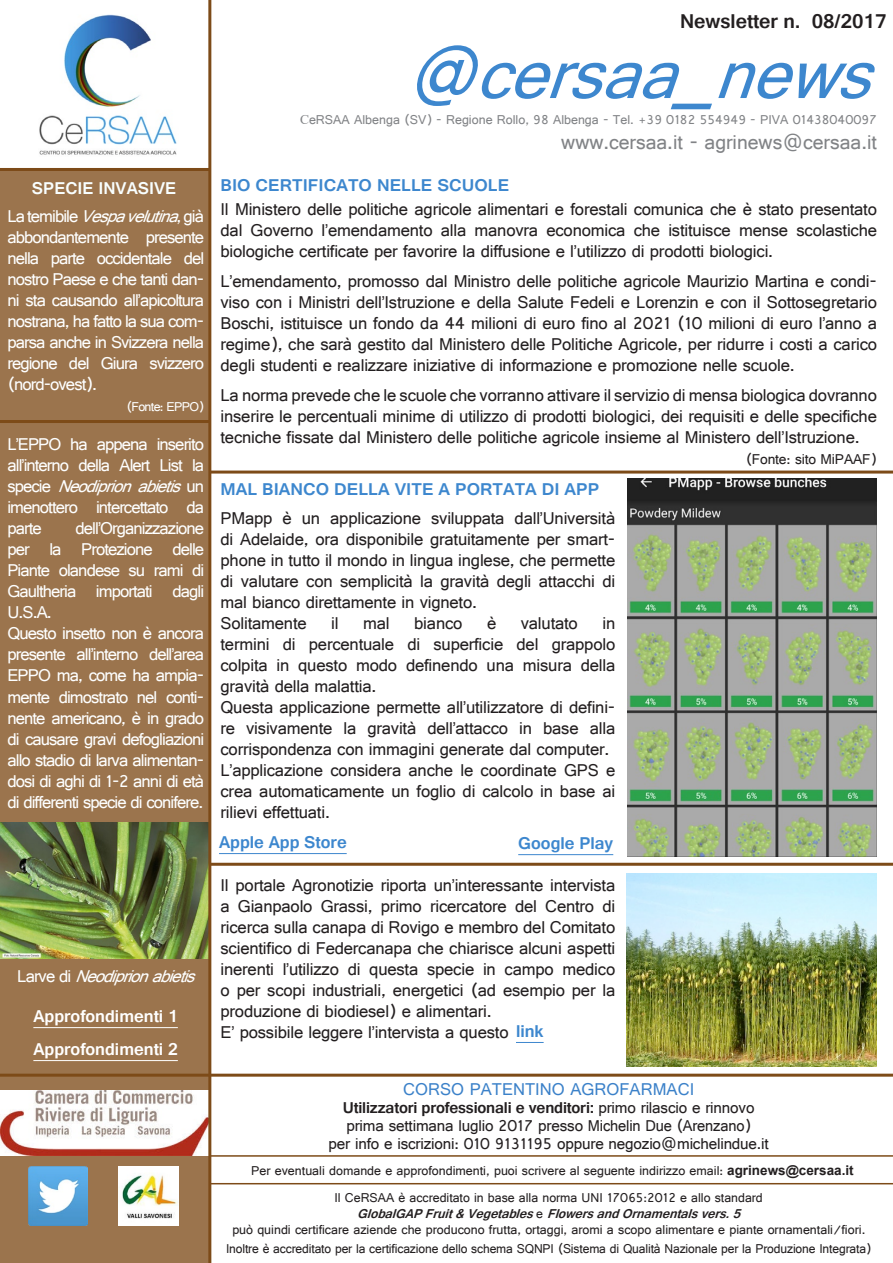
<style>
.page{position:relative;width:893px;height:1263px;background:#fff}
.page>*{position:absolute;margin:0;border:0;box-sizing:border-box;transform-origin:0 0}
.t1{font:italic 72px "Gautami";color:#3d87ce}
.t2{font:21px "Gautami";color:#818386}
.t3{font:700 21px "Gautami";color:#231f20}
.t4{font:18px/21px "Gautami";letter-spacing:-.01em;color:#231f20;text-align:justify}
.t5{font:18px/21px "Gautami";letter-spacing:-.05em;color:#feffff;text-align:justify}
.t6{font:700 18px "Gautami";color:#3d87ce;scale:1.04 1}
.t7{font:700 18px/33px "Gautami";color:#fff}
.t8{font:18px "Gautami";color:#3b81c9}
.t9{font:italic 18px "Gautami";color:#feffff}
.t10{font:700 18px "Gautami";color:#3d87ce}
.t11{font:700 18px "Gautami";color:#f9ffff}
.t12{font:16.5px/18px "Gautami";letter-spacing:-.01em;color:#231f20;text-align:center}
.t13{font:15px "Gautami";letter-spacing:-.01em;color:#231f20}
.t14{font:13.5px/16.2px "Gautami";color:#231f20;text-align:center}
.t15{font:13.5px "Gautami";color:#818386}
.t16{font:13.5px "Gautami";letter-spacing:-.05em;color:#feffff}
.s1{font-family:"Times New Roman"}
.s2{font-style:italic}
.s3{font-style:normal}
.s4{font-weight:700;color:#3d87ce}
.s5{font-weight:700}
.s6{font-family:"Arial";font-weight:700}
.s7{font-weight:700;font-style:italic}
</style>
<div class="page">
<div style="left:0;top:170px;width:210px;height:1093px;background:#9b744d"></div>
<hr style="left:0;top:1074px;width:893px;height:3px;background:#7d4b18">
<hr style="left:210px;top:471px;width:683px;height:3px;background:#7d4b18">
<hr style="left:210px;top:863px;width:683px;height:3px;background:#7d4b18">
<hr style="left:0;top:420px;width:209px;height:3px;background:#7d4b18">
<hr style="left:0;top:168px;width:211px;height:3px;background:#7d4b18">
<hr style="left:210px;top:1183px;width:683px;height:1px;background:#7d4b18">
<hr style="left:210px;top:1155px;width:683px;height:2px;background:#7d4b18">
<img style="left:0;top:1090px;width:208px;height:65px">
<img style="left:0;top:823px;width:208px;height:135px">
<img style="left:28px;top:1166px;width:59px;height:60px">
<img style="left:119px;top:1166px;width:59px;height:60px">
<img style="left:39px;top:14px;width:138px;height:141px">
<hr style="left:208px;top:0;width:3px;height:1263px;background:#7d4b18">
<hr style="left:518px;top:854px;width:95px;height:1px;background:#3d87ce">
<hr style="left:219px;top:853px;width:128px;height:1px;background:#3d87ce">
<svg style="left:516px;top:1042px;width:28px;height:1px"></svg>
<hr style="left:33px;top:1027px;width:145px;height:1px;background:#fff">
<hr style="left:33px;top:1060px;width:145px;height:1px;background:#fff">
<img style="left:627px;top:873px;width:250px;height:193px">
<img style="left:627px;top:478px;width:250px;height:378px">
<p class="t3" style="left:680px;top:9px;width:208px">Newsletter n. 08/2017</p>
<h1 class="t1" style="left:404px;top:31px;width:515px">@cersaa_news</h1>
<p class="t15" style="left:300px;top:112px;width:578px"><span class="s1">C</span>eRSAA Albenga (SV) - Regione Rollo, 98 Albenga - Tel. +39 0182 554949 - PIVA 01438040097</p>
<p class="t2" style="left:561px;top:130px;width:317px">www.cersaa.it - agrinews@cersaa.it</p>
<p class="t11" style="left:32px;top:177px;width:146px">SPECIE INVASIVE</p>
<p class="t6" style="left:220px;top:174px;width:279px">BIO CERTIFICATO NELLE SCUOLE</p>
<p class="t4" style="left:220px;top:198px;width:658px">Il Ministero delle politiche agricole alimentari e forestali comunica che è stato presentato dal Governo l’emendamento alla manovra economica che istituisce mense scolastiche biologiche certificate per favorire la diffusione e l’utilizzo di prodotti biologici.</p>
<p class="t4" style="left:220px;top:270px;width:658px">L’emendamento, promosso dal Ministro delle politiche agricole Maurizio Martina e condi&shy;viso con i Ministri dell’Istruzione e della Salute Fedeli e Lorenzin e con il Sottosegretario Boschi, istituisce un fondo da 44 milioni di euro fino al 2021 (10 milioni di euro l’anno a regime), che sarà gestito dal Ministero delle Politiche Agricole, per ridurre i costi a carico degli studenti e realizzare iniziative di informazione e promozione nelle scuole.</p>
<p class="t4" style="left:220px;top:384px;width:658px">La norma prevede che le scuole che vorranno attivare il servizio di mensa biologica dovranno inserire le percentuali minime di utilizzo di prodotti biologici, dei requisiti e delle specifiche tecniche fissate dal Ministero delle politiche agricole insieme al Ministero dell’Istruzione.</p>
<p class="t13" style="left:746px;top:450px;width:133px">(Fonte: sito MiPAAF)</p>
<p class="t5" style="left:7px;top:205px;width:198px">L a t e m i b i l e <span class="s2">Vespavelutina</span>, g i à abbondantemente presente nella parte occidentale del nostro Paese e che tanti dan&shy;ni sta causando all’apicoltura nostrana, ha fatto la sua com&shy;parsa anche in Svizzera nella regione del Giura svizzero (nord-ovest).</p>
<p class="t16" style="left:126px;top:398px;width:79px">(Fonte: EPPO)</p>
<p class="t5" style="left:7px;top:434px;width:198px">L’EPPO ha appena inserito all’interno della Alert List la s p e c i e <span class="s2">Neodiprionabietis</span>u n imenottero intercettato da parte</p>
<p class="t6" style="left:220px;top:478px;width:366px">MAL BIANCO DELLA VITE A PORTATA DI APP</p>
<p class="t4" style="left:220px;top:507px;width:396px;text-align:left">PMapp è un applicazione sviluppata dall’Università di Adelaide, ora disponibile gratuitamente per smart&shy;phone in tutto il mondo in lingua inglese, che permette di valutare con semplicità la gravità degli attacchi di mal bianco direttamente in vigneto.<br>Solitamente</p>
<p class="t5" style="left:7px;top:518px;width:198px;text-align:left;text-indent:68px">dell’Organizzazione per la Protezione delle<br>Piante olandese su rami di<br>Gaultheria importati dagli<br>U.S.A.<br>Questo insetto non è ancora presente all’interno dell’area<br>EPPO ma, come ha ampia&shy;mente dimostrato nel conti&shy;nente americano, è in grado di causare gravi defogliazioni allo stadio di larva alimentan&shy;dosi di aghi di 1-2 anni di età di differenti specie di conifere.</p>
<p class="t4" style="left:331px;top:612px;width:9px">il</p>
<p class="t4" style="left:363px;top:612px;width:28px">mal</p>
<p class="t4" style="left:414px;top:612px;width:50px">bianco</p>
<p class="t4" style="left:487px;top:612px;width:11px">è</p>
<p class="t4" style="left:521px;top:612px;width:59px">valutato</p>
<p class="t4" style="left:220px;top:612px;width:396px;text-align:left;text-indent:382px">in termini di percentuale di superficie del grappolo colpita in questo modo definendo una misura della gravità della malattia.<br>Questa applicazione permette all’utilizzatore di defini&shy;re visivamente la gravità dell’attacco in base alla corrispondenza con immagini generate dal computer.<br>L’applicazione considera anche le coordinate GPS e crea automaticamente un foglio di calcolo in base ai rilievi effettuati.</p>
<p class="t9" style="left:17px;top:965px;width:191px"><span class="s3">L a r v e d i</span> Neodiprionabietis</p>
<p class="t7" style="left:33px;top:1000px;width:146px">Approfondimenti 1<br>Approfondimenti 2</p>
<p class="t10" style="left:219px;top:831px;width:129px">Apple App Store</p>
<p class="t10" style="left:518px;top:833px;width:97px">Google Play</p>
<p class="t4" style="left:220px;top:874px;width:396px;text-align:left">Il portale Agronotizie riporta un’interessante intervista a Gianpaolo Grassi, primo ricercatore del Centro di ricerca sulla canapa di Rovigo e membro del Comitato scientifico di Federcanapa che chiarisce alcuni aspetti inerenti l’utilizzo di questa specie in campo medico o per scopi industriali, energetici (ad esempio per la produzione di biodiesel) e alimentari.<br>E’ possibile leggere l’intervista a questo <span class="s4">link</span></p>
<p class="t8" style="left:403px;top:1078px;width:293px">CORSO PATENTINO AGROFARMACI</p>
<p class="t12" style="left:329px;top:1098px;width:442px"><span class="s5">Utilizzatori professionali e venditori:</span> primo rilascio e rinnovo prima settimana luglio 2017 presso Michelin Due (Arenzano)<br>per info e iscrizioni: 010 9131195 oppure negozio@michelindue.it</p>
<p class="t14" style="left:251px;top:1162px;width:604px">Per eventuali domande e approfondimenti, puoi scrivere al seguente indirizzo email: <span class="s6">agrinews@cersaa.it</span></p>
<p class="t14" style="left:232px;top:1189px;width:634px">Il CeRSAA è accreditato in base alla norma UNI 17065:2012 e allo standard<br><span class="s7">GlobalGAPFruit&amp;Vegetables</span>e <span class="s7">FlowersandOrnamentalsvers.5<br></span>può quindi certificare aziende che producono frutta, ortaggi, aromi a scopo alimentare e piante ornamentali/fiori.</p>
<p class="t14" style="left:226px;top:1241px;width:647px">Inoltre è accreditato per la certificazione dello schema SQNPI (Sistema di Qualità Nazionale per la Produzione Integrata)</p>
</div>
